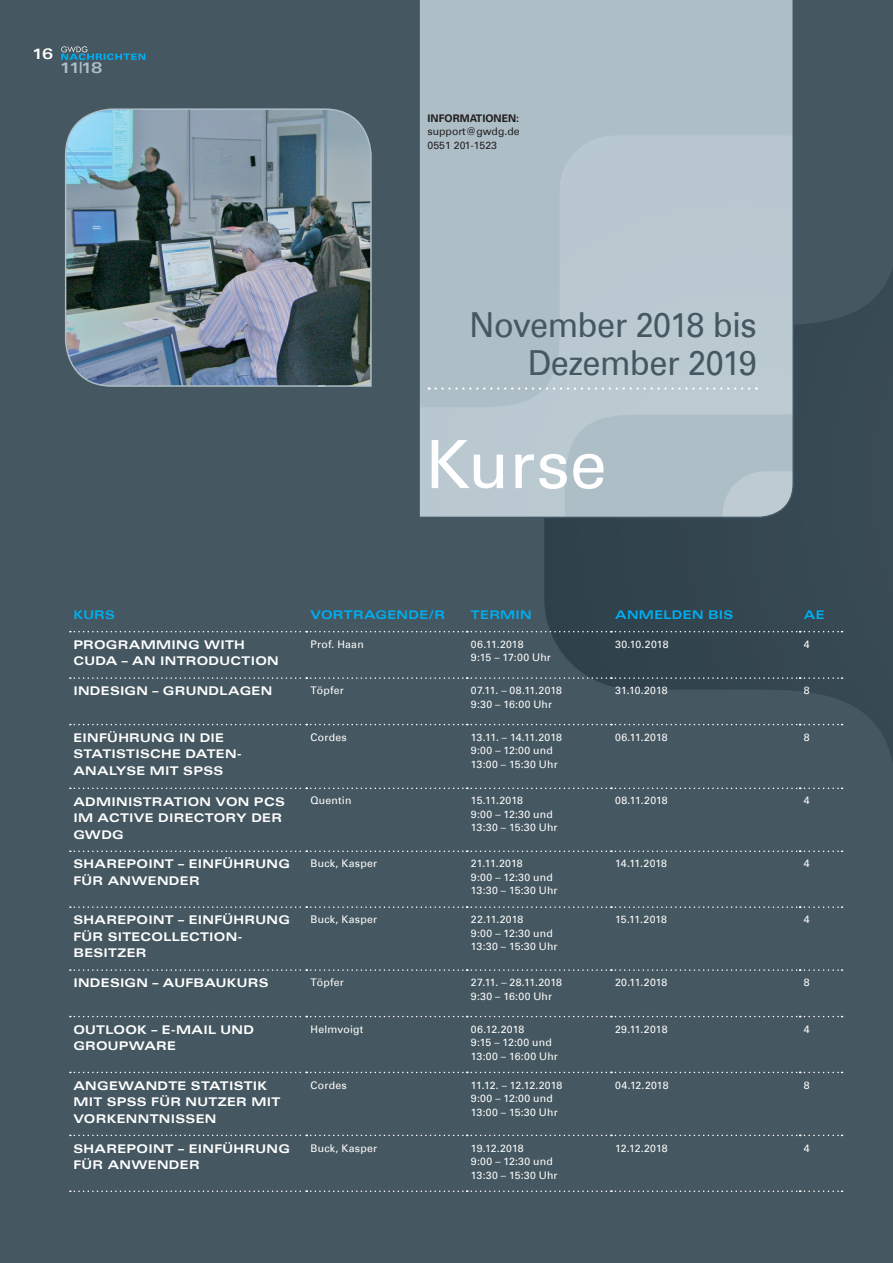
<style>
.page{position:relative;width:893px;height:1263px;background:#455760}
.page>*{position:absolute;margin:0;border:0;box-sizing:border-box;transform-origin:0 0}
.t1{font:66.6px "Univers Com 55 Roman";color:#fff}
.t2{font:34.5px/37.5px "Univers Com 55 Roman";letter-spacing:-.015em;color:#455760;text-align:right;scale:.94 1}
.t3{font:15.3px "Univers Com 63 Bold Ext";color:#adbec7}
.t4{font:15px "Univers Com 63 Bold Ext";color:#fff}
.t5{font:12px/16.5px "Univers Com 63 Bold Ext";letter-spacing:.025em;color:#fff}
.t6{font:12px "Univers Com 63 Bold Ext";letter-spacing:.025em;color:#00aeef}
.t7{font:10.5px/13.5px "Univers Com 55 Roman";letter-spacing:.02em;color:#fff}
.t8{font:10.5px/13.5px "Univers Com 55 Roman";color:#231f20}
.t9{font:700 10.5px "Univers Com 65";color:#231f20}
</style>
<div class="page">
<svg style="left:544px;top:269px;width:349px;height:749px"></svg>
<svg style="left:61px;top:46px;width:84px;height:14px"></svg>
<img style="left:64px;top:108px;width:308px;height:279px">
<svg style="left:70px;top:631px;width:772px;height:1px"></svg>
<svg style="left:70px;top:677px;width:772px;height:2px"></svg>
<svg style="left:70px;top:724px;width:772px;height:1px"></svg>
<svg style="left:70px;top:787px;width:772px;height:2px"></svg>
<svg style="left:70px;top:850px;width:772px;height:2px"></svg>
<svg style="left:70px;top:906px;width:772px;height:2px"></svg>
<svg style="left:70px;top:969px;width:772px;height:2px"></svg>
<svg style="left:70px;top:1016px;width:772px;height:1px"></svg>
<svg style="left:70px;top:1072px;width:772px;height:1px"></svg>
<svg style="left:70px;top:1135px;width:772px;height:1px"></svg>
<svg style="left:70px;top:1190px;width:772px;height:2px"></svg>
<svg style="left:419px;top:0;width:376px;height:519px;background:#b0c0c8"></svg>
<svg style="left:429px;top:387px;width:328px;height:3px"></svg>
<h3 class="t4" style="left:32px;top:45px;width:22px">16</h3>
<h3 class="t3" style="left:60px;top:59px;width:44px">11|18</h3>
<p class="t9" style="left:428px;top:112px;width:93px">INFORMATIONEN:</p>
<p class="t8" style="left:428px;top:125px;width:94px">support@gwdg.de<br>0551 201-1523</p>
<h2 class="t2" style="left:470px;top:306px;width:307px">November 2018 bis<br>Dezember 2019</h2>
<h1 class="t1" style="left:425px;top:424px;width:183px">Kurse</h1>
<p class="t6" style="left:73px;top:608px;width:43px">KURS</p>
<p class="t6" style="left:310px;top:608px;width:136px">VORTRAGENDE/R</p>
<p class="t6" style="left:471px;top:608px;width:62px">TERMIN</p>
<p class="t6" style="left:615px;top:608px;width:120px">ANMELDEN BIS</p>
<p class="t6" style="left:804px;top:608px;width:22px">AE</p>
<p class="t5" style="left:73px;top:636px;width:207px">PROGRAMMING WITH<br>CUDA – AN INTRODUCTION</p>
<p class="t7" style="left:310px;top:637px;width:55px">Prof. Haan</p>
<p class="t7" style="left:471px;top:637px;width:81px">06.11.2018<br>9:15 – 17:00 Uhr</p>
<p class="t7" style="left:615px;top:637px;width:55px">30.10.2018</p>
<p class="t7" style="left:804px;top:637px;width:7px">4</p>
<p class="t5" style="left:73px;top:683px;width:200px">INDESIGN – GRUNDLAGEN</p>
<p class="t7" style="left:310px;top:684px;width:35px">Töpfer</p>
<p class="t7" style="left:471px;top:684px;width:93px">07.11. – 08.11.2018<br>9:30 – 16:00 Uhr</p>
<p class="t7" style="left:615px;top:684px;width:54px">31.10.2018</p>
<p class="t7" style="left:804px;top:684px;width:7px">8</p>
<p class="t5" style="left:73px;top:729px;width:170px">EINFÜHRUNG IN DIE<br>STATISTISCHE DATEN-<br>ANALYSE MIT SPSS</p>
<p class="t7" style="left:310px;top:730px;width:38px">Cordes</p>
<p class="t7" style="left:471px;top:730px;width:93px">13.11. – 14.11.2018<br>9:00 – 12:00 und<br>13:00 – 15:30 Uhr</p>
<p class="t7" style="left:615px;top:730px;width:54px">06.11.2018</p>
<p class="t7" style="left:804px;top:730px;width:7px">8</p>
<p class="t5" style="left:73px;top:793px;width:213px">ADMINISTRATION VON PCS<br>IM ACTIVE DIRECTORY DER<br>GWDG</p>
<p class="t7" style="left:310px;top:794px;width:43px">Quentin</p>
<p class="t7" style="left:471px;top:794px;width:88px">15.11.2018<br>9:00 – 12:30 und<br>13:30 – 15:30 Uhr</p>
<p class="t7" style="left:615px;top:794px;width:54px">08.11.2018</p>
<p class="t7" style="left:804px;top:794px;width:7px">4</p>
<p class="t5" style="left:73px;top:856px;width:218px">SHAREPOINT – EINFÜHRUNG<br>FÜR ANWENDER</p>
<p class="t7" style="left:310px;top:857px;width:68px">Buck, Kasper</p>
<p class="t7" style="left:471px;top:857px;width:88px">21.11.2018<br>9:00 – 12:30 und<br>13:30 – 15:30 Uhr</p>
<p class="t7" style="left:615px;top:857px;width:53px">14.11.2018</p>
<p class="t7" style="left:804px;top:857px;width:7px">4</p>
<p class="t5" style="left:73px;top:912px;width:218px">SHAREPOINT – EINFÜHRUNG<br>FÜR SITECOLLECTION-<br>BESITZER</p>
<p class="t7" style="left:310px;top:913px;width:68px">Buck, Kasper</p>
<p class="t7" style="left:471px;top:913px;width:88px">22.11.2018<br>9:00 – 12:30 und<br>13:30 – 15:30 Uhr</p>
<p class="t7" style="left:615px;top:913px;width:53px">15.11.2018</p>
<p class="t7" style="left:804px;top:913px;width:7px">4</p>
<p class="t5" style="left:73px;top:975px;width:197px">INDESIGN – AUFBAUKURS</p>
<p class="t7" style="left:310px;top:976px;width:35px">Töpfer</p>
<p class="t7" style="left:471px;top:976px;width:93px">27.11. – 28.11.2018<br>9:30 – 16:00 Uhr</p>
<p class="t7" style="left:615px;top:976px;width:54px">20.11.2018</p>
<p class="t7" style="left:804px;top:976px;width:7px">8</p>
<p class="t5" style="left:73px;top:1021px;width:182px">OUTLOOK – E-MAIL UND<br>GROUPWARE</p>
<p class="t7" style="left:310px;top:1022px;width:54px">Helmvoigt</p>
<p class="t7" style="left:471px;top:1022px;width:88px">06.12.2018<br>9:15 – 12:00 und<br>13:00 – 16:00 Uhr</p>
<p class="t7" style="left:615px;top:1022px;width:54px">29.11.2018</p>
<p class="t7" style="left:804px;top:1022px;width:7px">4</p>
<p class="t5" style="left:73px;top:1077px;width:208px">ANGEWANDTE STATISTIK<br>MIT SPSS FÜR NUTZER MIT<br>VORKENNTNISSEN</p>
<p class="t7" style="left:310px;top:1078px;width:38px">Cordes</p>
<p class="t7" style="left:471px;top:1078px;width:93px">11.12. – 12.12.2018<br>9:00 – 12:00 und<br>13:00 – 15:30 Uhr</p>
<p class="t7" style="left:615px;top:1078px;width:55px">04.12.2018</p>
<p class="t7" style="left:804px;top:1078px;width:7px">8</p>
<p class="t5" style="left:73px;top:1140px;width:218px">SHAREPOINT – EINFÜHRUNG<br>FÜR ANWENDER</p>
<p class="t7" style="left:310px;top:1141px;width:68px">Buck, Kasper</p>
<p class="t7" style="left:471px;top:1141px;width:88px">19.12.2018<br>9:00 – 12:30 und<br>13:30 – 15:30 Uhr</p>
<p class="t7" style="left:615px;top:1141px;width:54px">12.12.2018</p>
<p class="t7" style="left:804px;top:1141px;width:7px">4</p>
</div>
